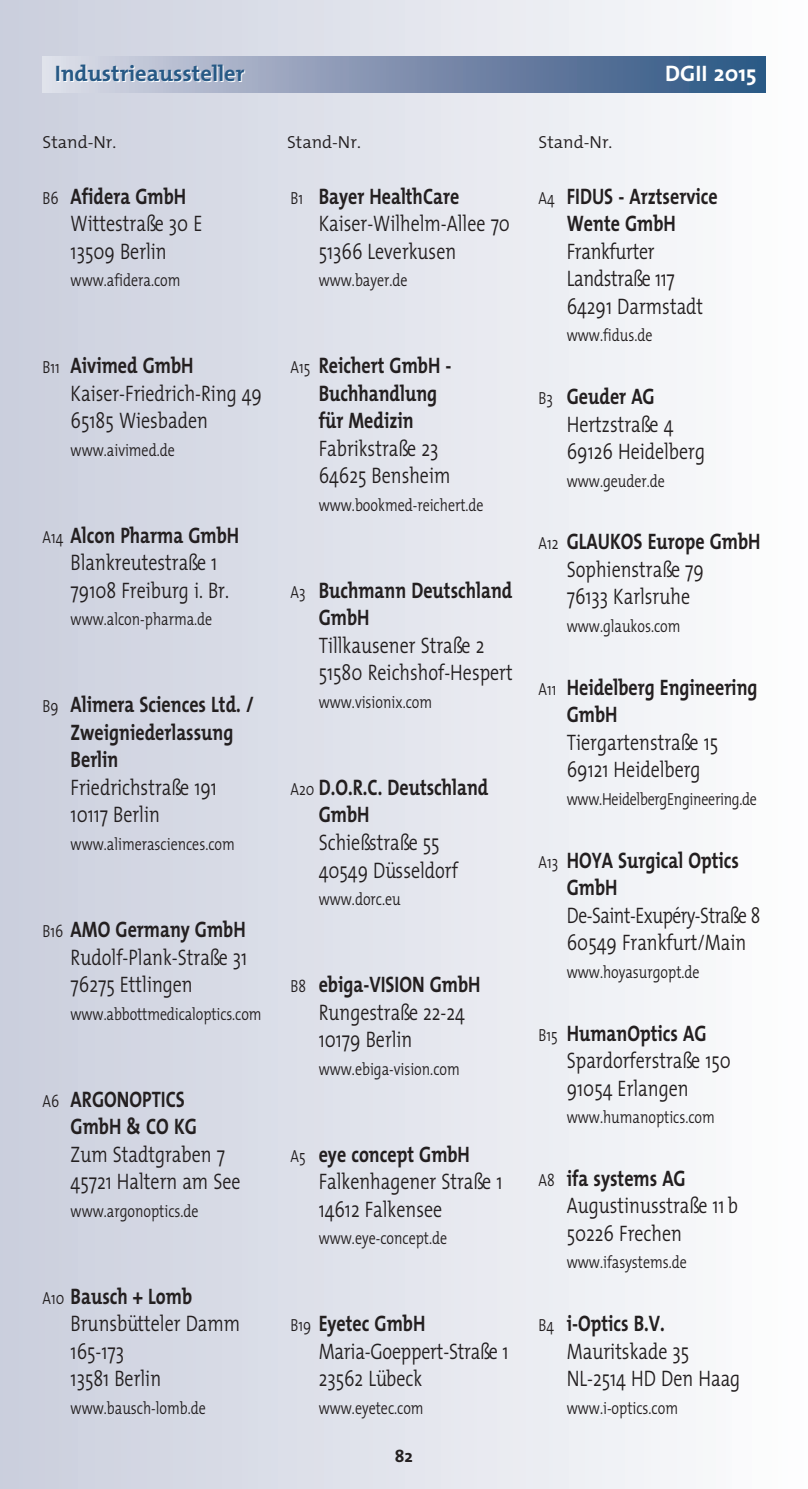
<style>
.page{position:relative;width:808px;height:1489px;background:#fff}
.page>*{position:absolute;margin:0;border:0;box-sizing:border-box;transform-origin:0 0}
.t1{font:300 22.5px/27.5px "The Mix";color:#231f20;scale:.8 1}
.t2{font:700 22.5px/27.5px "The Mix";color:#231f20;scale:.8 1}
.t3{font:300 22.5px/27.5px "The Mix";letter-spacing:-.025em;color:#231f20;scale:.78 1}
.t4{font:300 22.5px/27.5px "The Mix";letter-spacing:-.02em;color:#231f20;scale:.8 1}
.t5{font:700 22.5px "The Mix";color:#275985}
.t6{font:700 22.5px "The Mix";color:#fff}
.t7{font:300 17.5px "The Mix";color:#231f20;scale:.8 1}
.t8{font:300 17.5px "The Mix";letter-spacing:-.02em;color:#231f20;scale:.8 1}
.t9{font:300 17.5px "The Mix";color:#231f20}
.t10{font:700 17.5px "The Mix";color:#231f20}
.s1{font-size:17.5px}
.s2{font-weight:700}
.s3{font-weight:300;font-size:17.5px}
</style>
<div class="page">
<div style="left:0;top:0;width:808px;height:1488px;background:linear-gradient(to right,#cacedd,#fcfdfe)"></div>
<div style="left:43px;top:57px;width:722px;height:35px;background:linear-gradient(to right,#dad7e4,#2a507f)"></div>
<p class="t5" style="left:55px;top:55px;width:191px">Industrieaussteller</p>
<p class="t6" style="left:665px;top:55px;width:93px">DGII 2015</p>
<p class="t9" style="left:43px;top:136px;width:75px">Stand-Nr.</p>
<p class="t9" style="left:287px;top:136px;width:75px">Stand-Nr.</p>
<p class="t9" style="left:539px;top:136px;width:75px">Stand-Nr.</p>
<p class="t1" style="left:71px;top:185px;width:166px;text-indent:-28px"><span class="s1">B6</span> <span class="s2">Afidera GmbH<br></span>Wittestraße 30 E<br>13509 Berlin</p>
<p class="t7" style="left:71px;top:274px;width:139px">www.afidera.com</p>
<p class="t1" style="left:319px;top:185px;width:241px;text-indent:-28px"><span class="s1">B1</span> <span class="s2">Bayer HealthCare<br></span>Kaiser-Wilhelm-Allee 70<br>51366 Leverkusen</p>
<p class="t7" style="left:319px;top:274px;width:112px">www.bayer.de</p>
<p class="t2" style="left:567px;top:182px;width:190px;text-indent:-28px"><span class="s3">A4</span> FIDUS - Arztservice<br>Wente GmbH</p>
<p class="t4" style="left:567px;top:240px;width:172px">Frankfurter<br>Landstraße 117<br>64291 Darmstadt</p>
<p class="t7" style="left:567px;top:329px;width:109px">www.fidus.de</p>
<p class="t1" style="left:71px;top:355px;width:241px;text-indent:-28px"><span class="s1">B11</span> <span class="s2">Aivimed GmbH<br></span>Kaiser-Friedrich-Ring 49<br>65185 Wiesbaden</p>
<p class="t7" style="left:71px;top:444px;width:132px">www.aivimed.de</p>
<p class="t1" style="left:71px;top:524px;width:212px;text-indent:-28px"><span class="s1">A14</span> <span class="s2">Alcon Pharma GmbH<br></span>Blankreutestraße 1<br>79108 Freiburg i. Br.</p>
<p class="t7" style="left:71px;top:613px;width:179px">www.alcon-pharma.de</p>
<p class="t2" style="left:71px;top:690px;width:230px;text-indent:-28px"><span class="s3">B9</span> Alimera Sciences Ltd. /<br>Zweigniederlassung<br>Berlin</p>
<p class="t1" style="left:71px;top:776px;width:184px">Friedrichstraße 191<br>10117 Berlin</p>
<p class="t7" style="left:71px;top:838px;width:207px">www.alimerasciences.com</p>
<p class="t1" style="left:71px;top:918px;width:222px;text-align:justify;text-indent:-28px"><span class="s1">B16</span> <span class="s2">AMO Germany GmbH </span>Rudolf-Plank-Straße 31<br>76275 Ettlingen</p>
<p class="t7" style="left:71px;top:1007px;width:240px">www.abbottmedicaloptics.com</p>
<p class="t2" style="left:71px;top:1084px;width:159px;text-indent:-28px"><span class="s3">A6</span> ARGONOPTICS<br>GmbH &amp; CO KG</p>
<p class="t1" style="left:71px;top:1142px;width:214px">Zum Stadtgraben 7<br>45721 Haltern am See</p>
<p class="t7" style="left:71px;top:1204px;width:161px">www.argonoptics.de</p>
<p class="t1" style="left:71px;top:1284px;width:213px;text-indent:-28px"><span class="s1">A10</span> <span class="s2">Bausch + Lomb<br></span>Brunsbütteler Damm<br>165-173<br>13581 Berlin</p>
<p class="t7" style="left:71px;top:1401px;width:171px">www.bausch-lomb.de</p>
<p class="t2" style="left:319px;top:351px;width:168px;text-indent:-28px"><span class="s3">A15</span> Reichert GmbH -<br>Buchhandlung für Medizin</p>
<p class="t1" style="left:319px;top:437px;width:166px">Fabrikstraße 23<br>64625 Bensheim</p>
<p class="t7" style="left:319px;top:499px;width:208px">www.bookmed-reichert.de</p>
<p class="t2" style="left:319px;top:576px;width:244px;text-indent:-28px"><span class="s3">A3</span> Buchmann Deutschland<br>GmbH</p>
<p class="t1" style="left:319px;top:634px;width:244px">Tillkausener Straße 2<br>51580 Reichshof-Hespert</p>
<p class="t7" style="left:319px;top:696px;width:143px">www.visionix.com</p>
<p class="t2" style="left:319px;top:773px;width:214px;text-indent:-28px"><span class="s3">A20</span> D.O.R.C. Deutschland<br>GmbH</p>
<p class="t1" style="left:319px;top:831px;width:176px">Schießstraße 55<br>40549 Düsseldorf</p>
<p class="t7" style="left:319px;top:893px;width:104px">www.dorc.eu</p>
<p class="t1" style="left:319px;top:973px;width:204px;text-indent:-28px"><span class="s1">B8</span> <span class="s2">ebiga-VISION GmbH<br></span>Rungestraße 22-24<br>10179 Berlin</p>
<p class="t7" style="left:319px;top:1062px;width:178px">www.ebiga-vision.com</p>
<p class="t1" style="left:319px;top:1142px;width:231px;text-indent:-28px"><span class="s1">A5</span> <span class="s2">eye concept GmbH<br></span>Falkenhagener Straße 1<br>14612 Falkensee</p>
<p class="t7" style="left:319px;top:1232px;width:162px">www.eye-concept.de</p>
<p class="t1" style="left:319px;top:1312px;width:239px;text-indent:-28px"><span class="s1">B19</span> <span class="s2">Eyetec GmbH<br></span>Maria-Goeppert-Straße 1<br>23562 Lübeck</p>
<p class="t7" style="left:319px;top:1401px;width:133px">www.eyetec.com</p>
<p class="t10" style="left:395px;top:1441px;width:20px">82</p>
<p class="t1" style="left:567px;top:385px;width:174px;text-indent:-28px"><span class="s1">B3</span> <span class="s2">Geuder AG<br></span>Hertzstraße 4<br>69126 Heidelberg</p>
<p class="t7" style="left:567px;top:475px;width:124px">www.geuder.de</p>
<p class="t1" style="left:567px;top:531px;width:244px;text-indent:-28px"><span class="s1">A12</span> <span class="s2">GLAUKOS Europe GmbH<br></span>Sophienstraße 79<br>76133 Karlsruhe</p>
<p class="t7" style="left:567px;top:620px;width:144px">www.glaukos.com</p>
<p class="t2" style="left:567px;top:672px;width:240px;text-indent:-28px"><span class="s3">A11</span> Heidelberg Engineering<br>GmbH</p>
<p class="t1" style="left:567px;top:731px;width:191px">Tiergartenstraße 15<br>69121 Heidelberg</p>
<p class="t8" style="left:567px;top:793px;width:239px">www.HeidelbergEngineering.de</p>
<p class="t2" style="left:567px;top:845px;width:217px;text-indent:-28px"><span class="s3">A13</span> HOYA Surgical Optics<br>GmbH</p>
<p class="t3" style="left:567px;top:904px;width:250px">De-Saint-Exupéry-Straße 8<br>60549 Frankfurt/Main</p>
<p class="t7" style="left:567px;top:965px;width:168px">www.hoyasurgopt.de</p>
<p class="t1" style="left:567px;top:1021px;width:207px;text-indent:-28px"><span class="s1">B15</span> <span class="s2">HumanOptics AG<br></span>Spardorferstraße 150<br>91054 Erlangen</p>
<p class="t7" style="left:567px;top:1111px;width:187px">www.humanoptics.com</p>
<p class="t1" style="left:567px;top:1167px;width:216px;text-indent:-28px"><span class="s1">A8</span> <span class="s2">ifa systems AG<br></span>Augustinusstraße 11 b<br>50226 Frechen</p>
<p class="t7" style="left:567px;top:1256px;width:152px">www.ifasystems.de</p>
<p class="t1" style="left:567px;top:1312px;width:218px;text-indent:-28px"><span class="s1">B4</span> <span class="s2">i-Optics B.V.<br></span>Mauritskade 35<br>NL-2514 HD Den Haag</p>
<p class="t7" style="left:567px;top:1401px;width:141px">www.i-optics.com</p>
</div>
